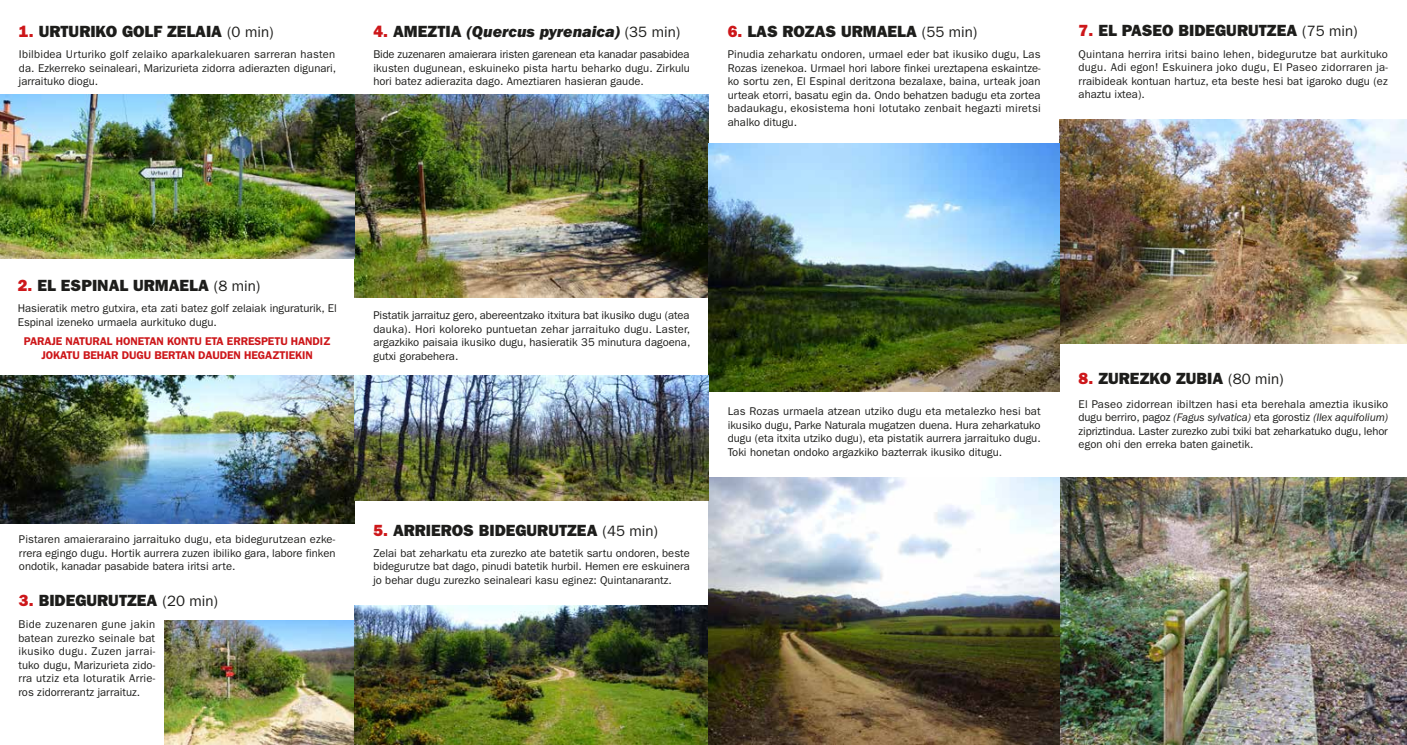
<style>
.page{position:relative;width:1407px;height:745px;background:#fff}
.page>*{position:absolute;margin:0;border:0;box-sizing:border-box;transform-origin:0 0}
.t1{font:16.25px "ITC Franklin Gothic Std Hvy";color:#1d1d1b}
.t2{font:16.25px "ITC Franklin Gothic Std Hvy It";color:#1d1d1b}
.t3{font:11.25px/13.5px "ITC Franklin Gothic Std";color:#1d1d1b;text-align:justify}
.t4{font:600 11.25px/13.5px "ITC Franklin Gothic Std";letter-spacing:-.01em;color:#cd171a;text-align:center}
.s1{color:#cd171a}
.s2{font-family:"ITC Franklin Gothic Std";font-size:15px}
.s3{font-family:"ITC Franklin Gothic Std Hvy";color:#cd171a}
.s4{font-family:"ITC Franklin Gothic Std Hvy"}
.s5{font-style:italic}
</style>
<div class="page">
<img style="left:0;top:375px;width:354px;height:148px">
<img style="left:164px;top:620px;width:190px;height:124px">
<img style="left:354px;top:95px;width:355px;height:202px">
<img style="left:1059px;top:119px;width:348px;height:224px">
<img style="left:709px;top:477px;width:698px;height:267px">
<img style="left:709px;top:143px;width:350px;height:248px">
<img style="left:354px;top:605px;width:355px;height:139px">
<img style="left:0;top:95px;width:354px;height:164px">
<img style="left:354px;top:375px;width:355px;height:125px">
<h1 class="t1" style="left:19px;top:22px;width:256px"><span class="s1">1.</span> URTURIKO GOLF ZELAIA <span class="s2">(0 min)</span></h1>
<p class="t3" style="left:19px;top:48px;width:319px">Ibilbidea Urturiko golf zelaiko aparkalekuaren sarreran hasten da. Ezkerreko seinaleari, Marizurieta zidorra adierazten digunari, jarraituko diogu.</p>
<h1 class="t2" style="left:373px;top:22px;width:308px"><span class="s3">4.</span> <span class="s4">AMEZTIA</span> (Quercus pyrenaica) <span class="s2">(35 min)</span></h1>
<p class="t3" style="left:373px;top:48px;width:318px">Bide zuzenaren amaierara iristen garenean eta kanadar pasabidea ikusten dugunean, eskuineko pista hartu beharko dugu. Zirkulu hori batez adierazita dago. Ameztiaren hasieran gaude.</p>
<h1 class="t1" style="left:728px;top:22px;width:251px"><span class="s1">6.</span> LAS ROZAS URMAELA <span class="s2">(55 min)</span></h1>
<p class="t3" style="left:728px;top:48px;width:314px">Pinudia zeharkatu ondoren, urmael eder bat ikusiko dugu, Las Rozas izenekoa. Urmael hori labore finkei ureztapena eskaintze&shy;ko sortu zen, El Espinal deritzona bezalaxe, baina, urteak joan urteak etorri, basatu egin da. Ondo behatzen badugu eta zortea badaukagu, ekosistema honi lotutako zenbait hegazti miretsi ahalko ditugu.</p>
<h1 class="t1" style="left:1078px;top:21px;width:281px"><span class="s1">7.</span> EL PASEO BIDEGURUTZEA <span class="s2">(75 min)</span></h1>
<p class="t3" style="left:1078px;top:47px;width:311px">Quintana herrira iritsi baino lehen, bidegurutze bat aurkituko dugu. Adi egon! Eskuinera joko dugu, El Paseo zidorraren ja&shy;rraibideak kontuan hartuz, eta beste hesi bat igaroko dugu (ez ahaztu ixtea).</p>
<h1 class="t1" style="left:18px;top:276px;width:244px"><span class="s1">2.</span> EL ESPINAL URMAELA <span class="s2">(8 min)</span></h1>
<p class="t3" style="left:18px;top:301px;width:320px">Hasieratik metro gutxira, eta zati batez golf zelaiak inguraturik, El<br>Espinal izeneko urmaela aurkituko dugu.</p>
<p class="t4" style="left:24px;top:334px;width:308px">PARAJE NATURAL HONETAN KONTU ETA ERRESPETU HANDIZ<br>JOKATU BEHAR DUGU BERTAN DAUDEN HEGAZTIEKIN</p>
<p class="t3" style="left:373px;top:308px;width:318px">Pistatik jarraituz gero, abereentzako itxitura bat ikusiko dugu (atea dauka). Hori koloreko puntuetan zehar jarraituko dugu. Laster, argazkiko paisaia ikusiko dugu, hasieratik 35 minutura dagoena, gutxi gorabehera.</p>
<p class="t3" style="left:19px;top:532px;width:318px">Pistaren amaieraraino jarraituko dugu, eta bidegurutzean ezke&shy;rrera egingo dugu. Hortik aurrera zuzen ibiliko gara, labore finken ondotik, kanadar pasabide batera iritsi arte.</p>
<h1 class="t1" style="left:19px;top:590px;width:201px"><span class="s1">3.</span> BIDEGURUTZEA <span class="s2">(20 min)</span></h1>
<p class="t3" style="left:18px;top:617px;width:138px">Bide zuzenaren gune jakin batean zurezko seinale bat ikusiko dugu. Zuzen jarrai&shy;tuko dugu, Marizurieta zido&shy;rra utziz eta loturatik Arrie&shy;ros zidorrerantz jarraituz.</p>
<h1 class="t1" style="left:373px;top:521px;width:286px"><span class="s1">5.</span> ARRIEROS BIDEGURUTZEA <span class="s2">(45 min)</span></h1>
<p class="t3" style="left:373px;top:546px;width:318px">Zelai bat zeharkatu eta zurezko ate batetik sartu ondoren, beste bidegurutze bat dago, pinudi batetik hurbil. Hemen ere eskuinera jo behar dugu zurezko seinaleari kasu eginez: Quintanarantz.</p>
<p class="t3" style="left:728px;top:404px;width:314px">Las Rozas urmaela atzean utziko dugu eta metalezko hesi bat ikusiko dugu, Parke Naturala mugatzen duena. Hura zeharkatuko dugu (eta itxita utziko dugu), eta pistatik aurrera jarraituko dugu.<br>Toki honetan ondoko argazkiko bazterrak ikusiko ditugu.</p>
<h1 class="t1" style="left:1078px;top:369px;width:207px"><span class="s1">8.</span> ZUREZKO ZUBIA <span class="s2">(80 min)</span></h1>
<p class="t3" style="left:1078px;top:397px;width:311px">El Paseo zidorrean ibiltzen hasi eta berehala ameztia ikusiko dugu berriro, pagoz <span class="s5">(Fagus sylvatica)</span> eta gorostiz <span class="s5">(Ilex aquifolium) </span>zipriztindua. Laster zurezko zubi txiki bat zeharkatuko dugu, lehor egon ohi den erreka baten gainetik.</p>
</div>
